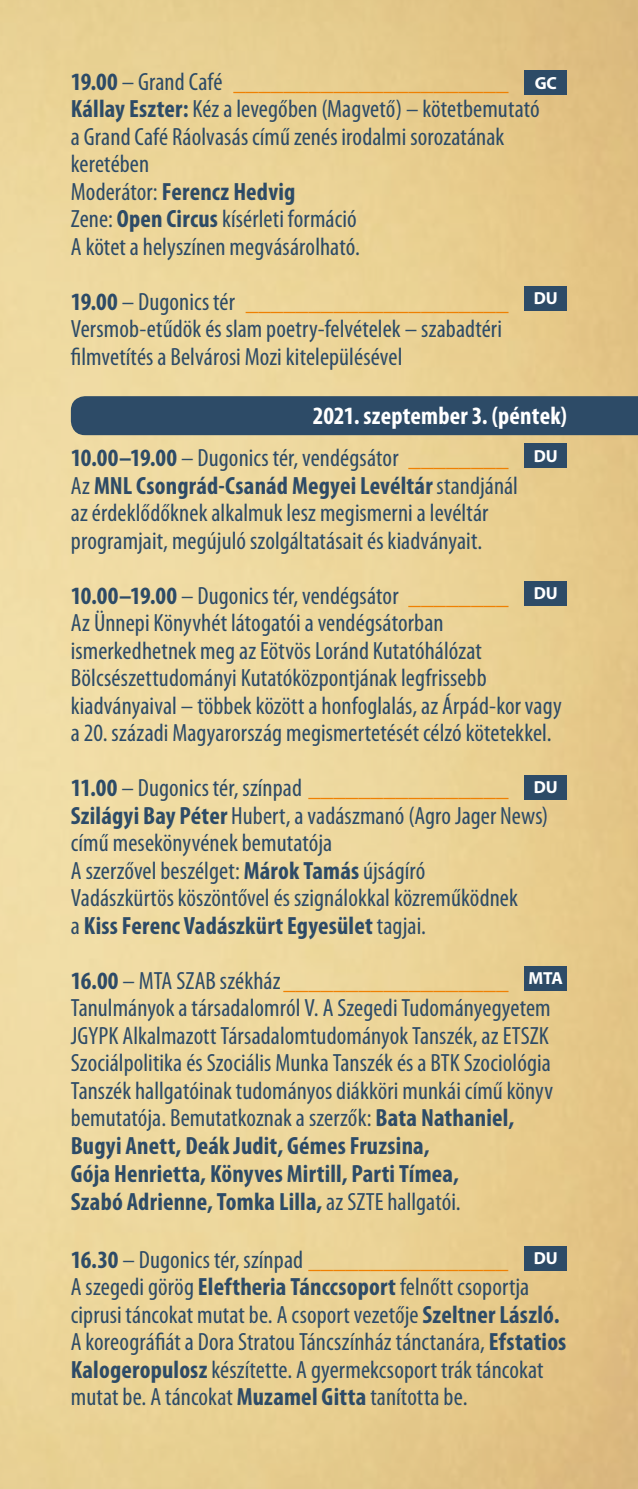
<style>
.page{position:relative;width:638px;height:1489px;background:#fff}
.page>*{position:absolute;margin:0;border:0;box-sizing:border-box;transform-origin:0 0}
.t1{font:condensed 25px/27.5px "Myriad Pro";letter-spacing:.005em;color:#2d4b67}
.t2{font:700 condensed 25px/42.5px "Myriad Pro";letter-spacing:.005em;color:#fff}
.t3{font:700 17.5px "Myriad Pro";color:#fff}
.s1{font-weight:700}
.s2{color:#ef8002}
.s3{color:#2d4b67}
.s4{font-weight:400;color:#2d4b67}
.s5{font-weight:400;color:#ef8002}
</style>
<div class="page">
<img style="left:0;top:0;width:638px;height:1488px">
<div style="left:71px;top:396px;width:567px;height:39px;background:#2d4b67"></div>
<div style="left:524px;top:286px;width:43px;height:24px;background:#2d4b67"></div>
<div style="left:524px;top:444px;width:43px;height:24px;background:#2d4b67"></div>
<div style="left:524px;top:581px;width:43px;height:24px;background:#2d4b67"></div>
<div style="left:524px;top:775px;width:43px;height:24px;background:#2d4b67"></div>
<div style="left:524px;top:1245px;width:43px;height:25px;background:#2d4b67"></div>
<div style="left:524px;top:71px;width:43px;height:24px;background:#2d4b67"></div>
<div style="left:524px;top:966px;width:43px;height:24px;background:#2d4b67"></div>
<p class="t1" style="left:71px;top:67px;width:470px"><span class="s1">19.00</span> – Grand Café <span class="s2">______________________ </span><span class="s1">Kállay Eszter:</span> Kéz a levegőben (Magvető) – kötetbemutató a Grand Café Ráolvasás című zenés irodalmi sorozatának keretében<br>Moderátor: <span class="s1">Ferencz Hedvig<br></span>Zene: <span class="s1">Open Circus</span> kísérleti formáció<br>A kötet a helyszínen megvásárolható.</p>
<p class="t1" style="left:71px;top:287px;width:439px"><span class="s1">19.00</span> – Dugonics tér <span class="s2">_____________________<br></span>Versmob-etűdök és slam poetry-felvételek – szabadtéri filmvetítés a Belvárosi Mozi kitelepülésével</p>
<p class="t2" style="left:71px;top:393px;width:498px;text-indent:242px">2021. szeptember 3. (péntek)<br><span class="s3">10.00–19.00</span> <span class="s4">– Dugonics tér, vendégsátor</span> <span class="s5">________</span></p>
<p class="t1" style="left:71px;top:471px;width:448px">Az <span class="s1">MNL Csongrád-Csanád Megyei Levéltár</span> standjánál az érdeklődőknek alkalmuk lesz megismerni a levéltár programjait, megújuló szolgáltatásait és kiadványait.</p>
<p class="t1" style="left:71px;top:581px;width:492px"><span class="s1">10.00–19.00</span> – Dugonics tér, vendégsátor <span class="s2">________<br></span>Az Ünnepi Könyvhét látogatói a vendégsátorban ismerkedhetnek meg az Eötvös Loránd Kutatóhálózat Bölcsészettudományi Kutatóközpontjának legfrissebb kiadványaival – többek között a honfoglalás, az Árpád-kor vagy a 20. századi Magyarország megismertetését célzó kötetekkel.</p>
<p class="t1" style="left:71px;top:774px;width:479px"><span class="s1">11.00</span> – Dugonics tér, színpad <span class="s2">________________ </span><span class="s1">Szilágyi Bay Péter</span> Hubert, a vadászmanó (Agro Jager News) című mesekönyvének bemutatója<br>A szerzővel beszélget: <span class="s1">Márok Tamás</span> újságíró<br>Vadászkürtös köszöntővel és szignálokkal közreműködnek<br>a <span class="s1">Kiss Ferenc Vadászkürt Egyesület</span> tagjai.</p>
<p class="t1" style="left:71px;top:966px;width:484px"><span class="s1">16.00</span> – MTA SZAB székház<span class="s2">__________________ </span>Tanulmányok a társadalomról V. A Szegedi Tudományegyetem JGYPK Alkalmazott Társadalomtudományok Tanszék, az ETSZK Szociálpolitika és Szociális Munka Tanszék és a BTK Szociológia Tanszék hallgatóinak tudományos diákköri munkái című könyv bemutatója. Bemutatkoznak a szerzők: <span class="s1">Bata Nathaniel, Bugyi Anett, Deák Judit, Gémes Fruzsina,<br>Gója Henrietta, Könyves Mirtill, Parti Tímea,<br>Szabó Adrienne, Tomka Lilla,</span> az SZTE hallgatói.</p>
<p class="t1" style="left:71px;top:1245px;width:497px"><span class="s1">16.30</span> – Dugonics tér, színpad <span class="s2">________________<br></span>A szegedi görög <span class="s1">Eleftheria Tánccsoport</span> felnőtt csoportja ciprusi táncokat mutat be. A csoport vezetője <span class="s1">Szeltner László.<br></span>A koreográfiát a Dora Stratou Táncszínház tánctanára, <span class="s1">Efstatios Kalogeropulosz</span> készítette. A gyermekcsoport trák táncokat mutat be. A táncokat <span class="s1">Muzamel Gitta</span> tanította be.</p>
<p class="t3" style="left:534px;top:73px;width:24px">GC</p>
<p class="t3" style="left:534px;top:288px;width:26px">DU</p>
<p class="t3" style="left:534px;top:446px;width:26px">DU</p>
<p class="t3" style="left:534px;top:583px;width:26px">DU</p>
<p class="t3" style="left:534px;top:777px;width:26px">DU</p>
<p class="t3" style="left:528px;top:968px;width:36px">MTA</p>
<p class="t3" style="left:534px;top:1248px;width:26px">DU</p>
</div>
